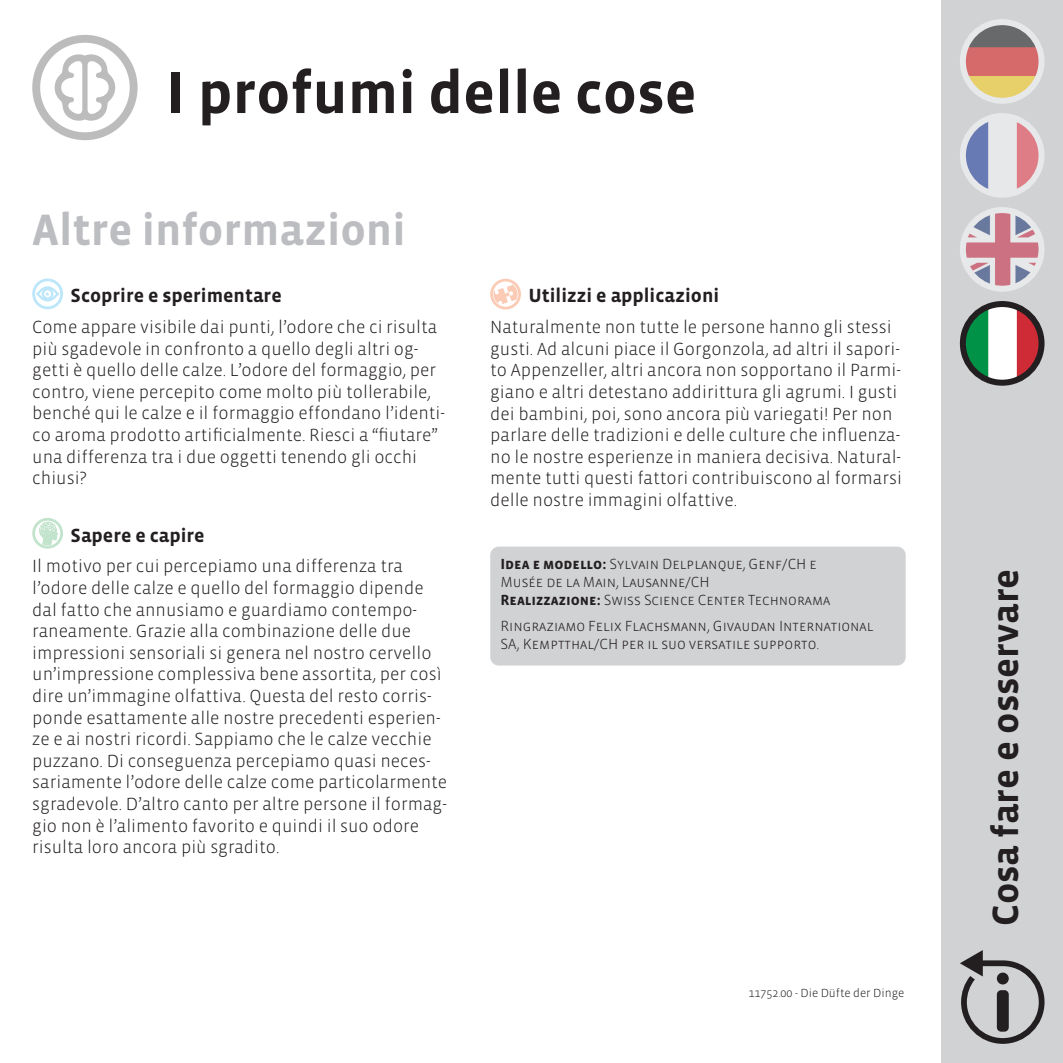
<style>
.page{position:relative;width:1063px;height:1063px;background:#fff}
.page>*{position:absolute;margin:0;border:0;box-sizing:border-box;transform-origin:0 0}
.Haupttitel{font:700 60px "Vista Sans OT";color:#231f20}
.t1{font:700 45px "Vista Sans OT";color:#bcbdc0}
.t2{font:700 37.5px "Vista Sans OT";color:#231f20}
.Rückseitentitel{font:700 19.5px "Vista Sans OT";color:#231f20}
.Rückseitentext{font:300 18px/21.6px "Vista Sans OT";color:#231f20}
.Paragraph_Style_1{font:300 15px/18px "Vista Sans OT";color:#231f20}
.Rückseitentext-2{font:300 12px "Vista Sans OT";color:#231f20}
.s1{font-weight:700}
</style>
<div class="page">
<div style="left:942px;top:0;width:121px;height:1063px;background:#d1d2d4"></div>
<svg style="left:32px;top:35px;width:106px;height:105px"></svg>
<img style="left:963px;top:22px;width:79px;height:79px;border-radius:39px">
<div style="left:960px;top:19px;width:85px;height:85px;border:6px solid #fff;border-radius:50%"></div>
<img style="left:963px;top:116px;width:79px;height:79px;border-radius:39px">
<div style="left:960px;top:113px;width:85px;height:85px;border:6px solid #fff;border-radius:50%"></div>
<img style="left:963px;top:212px;width:75px;height:73px">
<div style="left:960px;top:207px;width:85px;height:85px;border:6px solid #fff;border-radius:50%"></div>
<img style="left:963px;top:304px;width:79px;height:79px;border-radius:39px">
<div style="left:960px;top:301px;width:85px;height:85px;border:6px solid #231f20;border-radius:50%"></div>
<svg style="left:960px;top:950px;width:85px;height:94px"></svg>
<div style="left:997px;top:990px;width:12px;height:42px;background:#231f20;border-radius:4px"></div>
<div style="left:997px;top:973px;width:12px;height:11px;background:#231f20;border-radius:6px"></div>
<div style="left:32px;top:279px;width:31px;height:30px;border:3px solid #bce6fa;border-radius:50%"></div>
<svg style="left:34px;top:283px;width:27px;height:22px"></svg>
<div style="left:32px;top:518px;width:31px;height:31px;border:3px solid #c2e3cc;border-radius:50%"></div>
<svg style="left:39px;top:522px;width:19px;height:23px"></svg>
<div style="left:490px;top:279px;width:31px;height:31px;border:3px solid #fccbb6;border-radius:50%"></div>
<svg style="left:494px;top:284px;width:24px;height:20px"></svg>
<div style="left:490px;top:547px;width:416px;height:119px;background:#d1d2d4;border-radius:9px"></div>
<p class="Haupttitel" style="left:166px;top:62px;width:532px">I profumi delle cose</p>
<h2 class="t1" style="left:32px;top:207px;width:375px">Altre informazioni</h2>
<p class="Rückseitentitel" style="left:71px;top:286px;width:213px">Scoprire e sperimentare</p>
<p class="Rückseitentitel" style="left:528px;top:286px;width:192px">Utilizzi e applicazioni</p>
<p class="Rückseitentext" style="left:32px;top:316px;width:414px">Come appare visibile dai punti, l’odore che ci risulta più sgadevole in confronto a quello degli altri og&shy;getti è quello delle calze. L’odore del formaggio, per contro, viene percepito come molto più tollerabile, benché qui le calze e il formaggio effondano l’identi&shy;co aroma prodotto artificialmente. Riesci a “fiutare” una differenza tra i due oggetti tenendo gli occhi chiusi?</p>
<p class="Rückseitentext" style="left:490px;top:317px;width:413px">Naturalmente non tutte le persone hanno gli stessi gusti. Ad alcuni piace il Gorgonzola, ad altri il sapori&shy;to Appenzeller, altri ancora non sopportano il Parmi&shy;giano e altri detestano addirittura gli agrumi. I gusti dei bambini, poi, sono ancora più variegati! Per non parlare delle tradizioni e delle culture che influenza&shy;no le nostre esperienze in maniera decisiva. Natural&shy;mente tutti questi fattori contribuiscono al formarsi delle nostre immagini olfattive.</p>
<p class="Rückseitentitel" style="left:71px;top:525px;width:136px">Sapere e capire</p>
<p class="Rückseitentext" style="left:32px;top:556px;width:416px">Il motivo per cui percepiamo una differenza tra l’odore delle calze e quello del formaggio dipende dal fatto che annusiamo e guardiamo contempo&shy;raneamente. Grazie alla combinazione delle due impressioni sensoriali si genera nel nostro cervello un’impressione complessiva bene assortita, per così dire un’immagine olfattiva. Questa del resto corris&shy;ponde esattamente alle nostre precedenti esperien&shy;ze e ai nostri ricordi. Sappiamo che le calze vecchie puzzano. Di conseguenza percepiamo quasi neces&shy;sariamente l’odore delle calze come particolarmente sgradevole. D’altro canto per altre persone il formag&shy;gio non è l’alimento favorito e quindi il suo odore risulta loro ancora più sgradito.</p>
<p class="Paragraph_Style_1" style="left:500px;top:555px;width:331px"><span class="s1">Idea e modello:</span> Sylvain Delplanque, Genf/CH e<br>Musée de la Main, Lausanne/CH<br><span class="s1">Realizzazione:</span> Swiss Science Center Technorama</p>
<p class="Paragraph_Style_1" style="left:500px;top:617px;width:375px">Ringraziamo Felix Flachsmann, Givaudan International<br>SA, Kemptthal/CH per il suo versatile supporto.</p>
<p class="Rückseitentext-2" style="left:748px;top:987px;width:158px">11752.00 - Die Düfte der Dinge</p>
<h3 class="t2" style="left:986px;top:926px;width:359px;rotate:-90deg">Cosa fare e osservare</h3>
</div>
